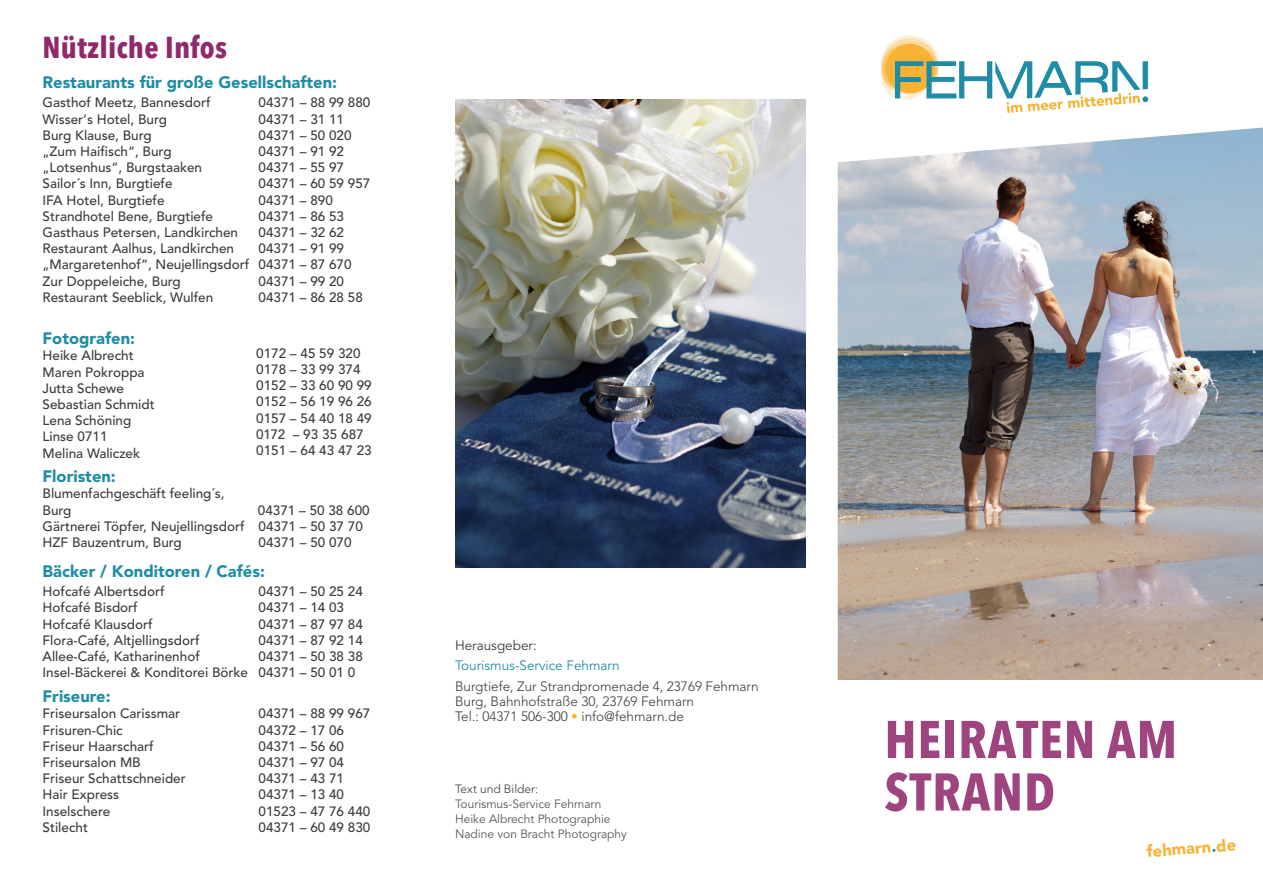
<style>
.page{position:relative;width:1263px;height:893px;background:#fff}
.page>*{position:absolute;margin:0;border:0;box-sizing:border-box;transform-origin:0 0}
.t1{font:700 condensed 52.5px/52.5px "Avenir Next LT Pro";letter-spacing:.02em;color:#90296c}
.t2{font:700 condensed 30px "Avenir Next LT Pro";letter-spacing:.01em;color:#90296c}
.t3{font:900 16.5px "Avenir LT Std";color:#1f8ca5}
.t4{font:900 16.5px "Avenir LT Std";color:#f9b234}
.t5{font:500 13.5px/16.2px "Avenir LT Std";color:#3c3c3b}
.t6{font:300 13.5px/15px "Avenir LT Std";color:#3c3c3b}
.t7{font:13.5px "Avenir LT Std";color:#1f8ca5}
.t8{font:13.5px "Avenir LT Std";color:#3c3c3b}
.t9{font:12px/15px "Avenir LT Std";color:#575756}
.t10{font:300 12px "Avenir LT Std";color:#3c3c3b}
.s1{color:#f9b234}
.s2{color:#1f8ca5}
</style>
<div class="page">
<img style="left:455px;top:100px;width:351px;height:468px">
<img style="left:838px;top:128px;width:425px;height:552px">
<svg style="left:880px;top:35px;width:268px;height:78px"></svg>
<h2 class="t2" style="left:43px;top:29px;width:186px">Nützliche Infos</h2>
<p class="t3" style="left:43px;top:72px;width:296px">Restaurants für große Gesellschaften:</p>
<p class="t5" style="left:43px;top:95px;width:170px">Gasthof Meetz, Bannesdorf</p>
<p class="t5" style="left:259px;top:95px;width:113px">04371 – 88 99 880</p>
<p class="t5" style="left:43px;top:111px;width:126px">Wisser‘s Hotel, Burg</p>
<p class="t5" style="left:259px;top:111px;width:87px">04371 – 31 11</p>
<p class="t5" style="left:43px;top:127px;width:111px">Burg Klause, Burg</p>
<p class="t5" style="left:259px;top:127px;width:95px">04371 – 50 020</p>
<p class="t5" style="left:43px;top:144px;width:131px">„Zum Haifisch“, Burg</p>
<p class="t5" style="left:259px;top:144px;width:87px">04371 – 91 92</p>
<p class="t5" style="left:43px;top:160px;width:161px">„Lotsenhus“, Burgstaaken</p>
<p class="t5" style="left:259px;top:160px;width:87px">04371 – 55 97</p>
<p class="t5" style="left:43px;top:176px;width:132px">Sailor´s Inn, Burgtiefe</p>
<p class="t5" style="left:259px;top:176px;width:113px">04371 – 60 59 957</p>
<p class="t5" style="left:43px;top:192px;width:124px">IFA Hotel, Burgtiefe</p>
<p class="t5" style="left:259px;top:192px;width:76px">04371 – 890</p>
<p class="t5" style="left:43px;top:208px;width:172px">Strandhotel Bene, Burgtiefe</p>
<p class="t5" style="left:259px;top:208px;width:87px">04371 – 86 53</p>
<p class="t5" style="left:43px;top:225px;width:197px">Gasthaus Petersen, Landkirchen</p>
<p class="t5" style="left:259px;top:225px;width:87px">04371 – 32 62</p>
<p class="t5" style="left:43px;top:241px;width:193px">Restaurant Aalhus, Landkirchen</p>
<p class="t5" style="left:43px;top:241px;width:311px;text-indent:216px">04371 – 91 99 „Margaretenhof“, Neujellingsdorf 04371 – 87 670<br>Zur Doppeleiche, Burg</p>
<p class="t5" style="left:259px;top:273px;width:87px">04371 – 99 20</p>
<p class="t5" style="left:43px;top:289px;width:172px">Restaurant Seeblick, Wulfen</p>
<p class="t5" style="left:259px;top:289px;width:106px">04371 – 86 28 58</p>
<p class="t3" style="left:43px;top:328px;width:94px">Fotografen:</p>
<p class="t5" style="left:43px;top:348px;width:114px">Heike Albrecht<br>Maren Pokroppa<br>Jutta Schewe<br>Sebastian Schmidt<br>Lena Schöning<br>Linse 0711<br>Melina Waliczek</p>
<p class="t3" style="left:43px;top:466px;width:75px">Floristen:</p>
<p class="t5" style="left:43px;top:486px;width:184px">Blumenfachgeschäft feeling´s,<br>Burg</p>
<p class="t5" style="left:256px;top:345px;width:117px">0172 – 45 59 320<br>0178 – 33 99 374<br>0152 – 33 60 90 99<br>0152 – 56 19 96 26<br>0157 – 54 40 18 49<br>0172 – 93 35 687<br>0151 – 64 43 47 23</p>
<p class="t5" style="left:43px;top:502px;width:329px;text-indent:215px">04371 – 50 38 600<br>Gärtnerei Töpfer, Neujellingsdorf 04371 – 50 37 70<br>HZF Bauzentrum, Burg</p>
<p class="t5" style="left:259px;top:535px;width:95px">04371 – 50 070</p>
<p class="t3" style="left:43px;top:561px;width:224px">Bäcker / Konditoren / Cafés:</p>
<p class="t5" style="left:43px;top:584px;width:124px">Hofcafé Albertsdorf</p>
<p class="t5" style="left:259px;top:584px;width:106px">04371 – 50 25 24</p>
<p class="t5" style="left:43px;top:600px;width:97px">Hofcafé Bisdorf</p>
<p class="t5" style="left:259px;top:600px;width:87px">04371 – 14 03</p>
<p class="t5" style="left:43px;top:616px;width:112px">Hofcafé Klausdorf</p>
<p class="t5" style="left:259px;top:616px;width:106px">04371 – 87 97 84</p>
<p class="t5" style="left:43px;top:632px;width:159px">Flora-Café, Altjellingsdorf</p>
<p class="t5" style="left:259px;top:632px;width:106px">04371 – 87 92 14</p>
<p class="t5" style="left:43px;top:649px;width:159px">Allee-Café, Katharinenhof</p>
<p class="t5" style="left:43px;top:649px;width:322px;text-indent:216px">04371 – 50 38 38<br>Insel-Bäckerei &amp; Konditorei Börke 04371 – 50 01 0</p>
<p class="t3" style="left:43px;top:686px;width:70px">Friseure:</p>
<p class="t5" style="left:43px;top:706px;width:139px">Friseursalon Carissmar</p>
<p class="t5" style="left:259px;top:706px;width:113px">04371 – 88 99 967</p>
<p class="t5" style="left:43px;top:722px;width:82px">Frisuren-Chic</p>
<p class="t5" style="left:259px;top:722px;width:87px">04372 – 17 06</p>
<p class="t5" style="left:43px;top:738px;width:113px">Friseur Haarscharf</p>
<p class="t5" style="left:259px;top:738px;width:87px">04371 – 56 60</p>
<p class="t5" style="left:43px;top:754px;width:100px">Friseursalon MB</p>
<p class="t5" style="left:259px;top:754px;width:87px">04371 – 97 04</p>
<p class="t5" style="left:43px;top:771px;width:145px">Friseur Schattschneider</p>
<p class="t5" style="left:259px;top:771px;width:87px">04371 – 43 71</p>
<p class="t5" style="left:43px;top:787px;width:78px">Hair Express</p>
<p class="t5" style="left:259px;top:787px;width:87px">04371 – 13 40</p>
<p class="t5" style="left:43px;top:803px;width:69px">Inselschere</p>
<p class="t5" style="left:259px;top:803px;width:113px">01523 – 47 76 440</p>
<p class="t5" style="left:43px;top:819px;width:47px">Stilecht</p>
<p class="t5" style="left:259px;top:819px;width:113px">04371 – 60 49 830</p>
<p class="t8" style="left:455px;top:637px;width:83px">Herausgeber:</p>
<p class="t7" style="left:455px;top:658px;width:166px">Tourismus-Service Fehmarn</p>
<p class="t6" style="left:455px;top:678px;width:305px">Burgtiefe, Zur Strandpromenade 4, 23769 Fehmarn<br>Burg, Bahnhofstraße 30, 23769 Fehmarn<br>Tel.: 04371 506-300 <span class="s1">•</span> info@fehmarn.de</p>
<p class="t10" style="left:455px;top:782px;width:85px">Text und Bilder:</p>
<p class="t9" style="left:455px;top:796px;width:174px">Tourismus-Service Fehmarn<br>Heike Albrecht Photographie<br>Nadine von Bracht Photography</p>
<h1 class="t1" style="left:884px;top:713px;width:294px">HEIRATEN AM<br>STRAND</h1>
<p class="t4" style="left:1146px;top:842px;width:91px;rotate:-5deg">fehmarn<span class="s2">.</span>de</p>
</div>
